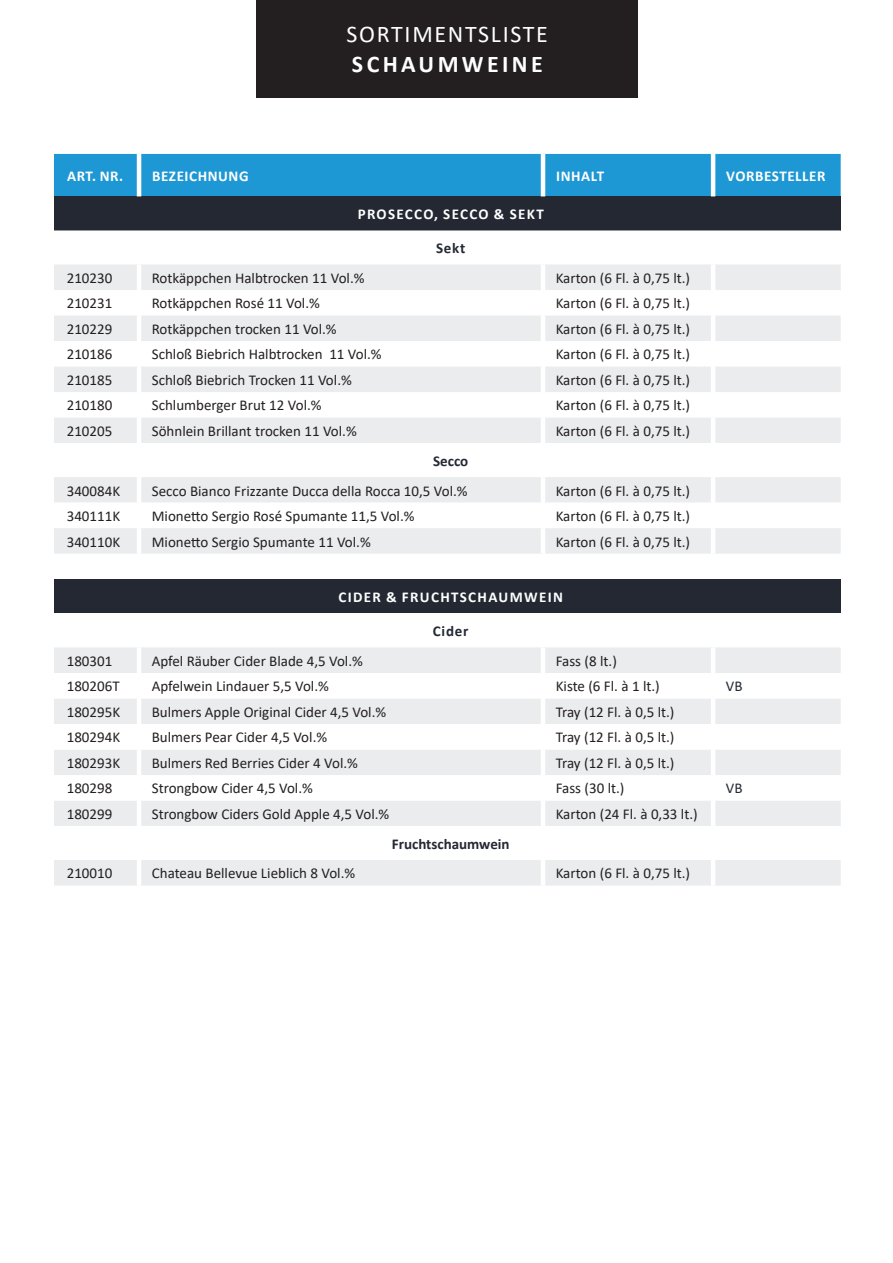
<style>
.page{position:relative;width:893px;height:1263px;background:#fff}
.page>*{position:absolute;margin:0;border:0;box-sizing:border-box;transform-origin:0 0}
.t1{font:24px "Calibri";letter-spacing:.07em;color:#fff}
.t2{font:700 24px "Calibri";letter-spacing:.14em;color:#fff}
.Absatzformat_1{font:15px "Calibri";color:#231f20}
.t3{font:700 15px "Calibri";letter-spacing:.075em;color:#fff}
.t4{font:700 15px "Calibri";color:#232833}
.t5{font:700 15px "Calibri";letter-spacing:.04em;color:#fff}
.Absatzformat_1-2{font:15px "Calibri";color:#232833}
</style>
<div class="page">
<div style="left:54px;top:154px;width:787px;height:42px;background:#1e98d5"></div>
<div style="left:54px;top:196px;width:787px;height:34px;background:#232833"></div>
<svg style="left:54px;top:230px;width:787px;height:1px"></svg>
<svg style="left:54px;top:265px;width:787px;height:178px;fill:#ebecee"></svg>
<hr style="left:137px;top:154px;width:4px;height:42px;background:#fff">
<hr style="left:541px;top:154px;width:4px;height:42px;background:#fff">
<hr style="left:711px;top:154px;width:4px;height:42px;background:#fff">
<hr style="left:137px;top:264px;width:4px;height:26px;background:#fff">
<hr style="left:541px;top:264px;width:4px;height:26px;background:#fff">
<hr style="left:711px;top:264px;width:4px;height:26px;background:#fff">
<hr style="left:137px;top:290px;width:4px;height:25px;background:#fff">
<hr style="left:541px;top:290px;width:4px;height:25px;background:#fff">
<hr style="left:711px;top:290px;width:4px;height:25px;background:#fff">
<hr style="left:137px;top:315px;width:4px;height:26px;background:#fff">
<hr style="left:541px;top:315px;width:4px;height:26px;background:#fff">
<hr style="left:711px;top:315px;width:4px;height:26px;background:#fff">
<hr style="left:137px;top:341px;width:4px;height:26px;background:#fff">
<hr style="left:541px;top:341px;width:4px;height:26px;background:#fff">
<hr style="left:711px;top:341px;width:4px;height:26px;background:#fff">
<hr style="left:137px;top:367px;width:4px;height:25px;background:#fff">
<hr style="left:541px;top:367px;width:4px;height:25px;background:#fff">
<hr style="left:711px;top:367px;width:4px;height:25px;background:#fff">
<hr style="left:137px;top:392px;width:4px;height:26px;background:#fff">
<hr style="left:541px;top:392px;width:4px;height:26px;background:#fff">
<hr style="left:711px;top:392px;width:4px;height:26px;background:#fff">
<hr style="left:137px;top:418px;width:4px;height:25px;background:#fff">
<hr style="left:541px;top:418px;width:4px;height:25px;background:#fff">
<hr style="left:711px;top:418px;width:4px;height:25px;background:#fff">
<div style="left:257px;top:0;width:381px;height:98px;background:#231f20"></div>
<div style="left:54px;top:579px;width:787px;height:34px;background:#232833"></div>
<div style="left:54px;top:647px;width:787px;height:179px;background:#ebecee"></div>
<svg style="left:54px;top:673px;width:787px;height:127px"></svg>
<hr style="left:137px;top:647px;width:4px;height:26px;background:#fff">
<hr style="left:541px;top:647px;width:4px;height:26px;background:#fff">
<hr style="left:711px;top:647px;width:4px;height:26px;background:#fff">
<hr style="left:137px;top:673px;width:4px;height:25px;background:#fff">
<hr style="left:541px;top:673px;width:4px;height:25px;background:#fff">
<hr style="left:711px;top:673px;width:4px;height:25px;background:#fff">
<hr style="left:137px;top:698px;width:4px;height:26px;background:#fff">
<hr style="left:541px;top:698px;width:4px;height:26px;background:#fff">
<hr style="left:711px;top:698px;width:4px;height:26px;background:#fff">
<hr style="left:137px;top:724px;width:4px;height:25px;background:#fff">
<hr style="left:541px;top:724px;width:4px;height:25px;background:#fff">
<hr style="left:711px;top:724px;width:4px;height:25px;background:#fff">
<hr style="left:137px;top:749px;width:4px;height:26px;background:#fff">
<hr style="left:541px;top:749px;width:4px;height:26px;background:#fff">
<hr style="left:711px;top:749px;width:4px;height:26px;background:#fff">
<hr style="left:137px;top:775px;width:4px;height:25px;background:#fff">
<hr style="left:541px;top:775px;width:4px;height:25px;background:#fff">
<hr style="left:711px;top:775px;width:4px;height:25px;background:#fff">
<hr style="left:137px;top:800px;width:4px;height:26px;background:#fff">
<hr style="left:541px;top:800px;width:4px;height:26px;background:#fff">
<hr style="left:711px;top:800px;width:4px;height:26px;background:#fff">
<div style="left:54px;top:860px;width:787px;height:25px;background:#ebecee"></div>
<hr style="left:137px;top:860px;width:4px;height:25px;background:#fff">
<hr style="left:541px;top:860px;width:4px;height:25px;background:#fff">
<hr style="left:711px;top:860px;width:4px;height:25px;background:#fff">
<div style="left:54px;top:477px;width:787px;height:77px;background:#ebecee"></div>
<svg style="left:54px;top:503px;width:787px;height:25px"></svg>
<hr style="left:137px;top:477px;width:4px;height:26px;background:#fff">
<hr style="left:541px;top:477px;width:4px;height:26px;background:#fff">
<hr style="left:711px;top:477px;width:4px;height:26px;background:#fff">
<hr style="left:137px;top:503px;width:4px;height:25px;background:#fff">
<hr style="left:541px;top:503px;width:4px;height:25px;background:#fff">
<hr style="left:711px;top:503px;width:4px;height:25px;background:#fff">
<hr style="left:137px;top:528px;width:4px;height:26px;background:#fff">
<hr style="left:541px;top:528px;width:4px;height:26px;background:#fff">
<hr style="left:711px;top:528px;width:4px;height:26px;background:#fff">
<p class="t1" style="left:347px;top:17px;width:203px">SORTIMENTSLISTE</p>
<p class="t2" style="left:352px;top:47px;width:192px">SCHAUMWEINE</p>
<p class="t3" style="left:67px;top:165px;width:58px">ART. NR.</p>
<p class="t5" style="left:152px;top:165px;width:98px">BEZEICHNUNG</p>
<p class="t3" style="left:556px;top:165px;width:50px">INHALT</p>
<p class="t5" style="left:726px;top:165px;width:101px">VORBESTELLER</p>
<p class="t3" style="left:358px;top:203px;width:188px">PROSECCO, SECCO &amp; SEKT</p>
<p class="t4" style="left:436px;top:238px;width:31px">Sekt</p>
<p class="Absatzformat_1" style="left:67px;top:267px;width:47px">210230</p>
<p class="Absatzformat_1" style="left:152px;top:267px;width:214px">Rotkäppchen Halbtrocken 11 Vol.%</p>
<p class="Absatzformat_1" style="left:556px;top:267px;width:136px">Karton (6 Fl. à 0,75 lt.)</p>
<p class="Absatzformat_1" style="left:67px;top:293px;width:47px">210231</p>
<p class="Absatzformat_1" style="left:152px;top:293px;width:170px">Rotkäppchen Rosé 11 Vol.%</p>
<p class="Absatzformat_1" style="left:556px;top:293px;width:136px">Karton (6 Fl. à 0,75 lt.)</p>
<p class="Absatzformat_1" style="left:67px;top:318px;width:47px">210229</p>
<p class="Absatzformat_1" style="left:152px;top:318px;width:186px">Rotkäppchen trocken 11 Vol.%</p>
<p class="Absatzformat_1" style="left:556px;top:318px;width:136px">Karton (6 Fl. à 0,75 lt.)</p>
<p class="Absatzformat_1" style="left:67px;top:344px;width:47px">210186</p>
<p class="Absatzformat_1" style="left:152px;top:344px;width:231px">Schloß Biebrich Halbtrocken 11 Vol.%</p>
<p class="Absatzformat_1" style="left:556px;top:344px;width:136px">Karton (6 Fl. à 0,75 lt.)</p>
<p class="Absatzformat_1" style="left:67px;top:370px;width:47px">210185</p>
<p class="Absatzformat_1" style="left:152px;top:370px;width:202px">Schloß Biebrich Trocken 11 Vol.%</p>
<p class="Absatzformat_1" style="left:556px;top:370px;width:136px">Karton (6 Fl. à 0,75 lt.)</p>
<p class="Absatzformat_1" style="left:67px;top:395px;width:47px">210180</p>
<p class="Absatzformat_1" style="left:152px;top:395px;width:171px">Schlumberger Brut 12 Vol.%</p>
<p class="Absatzformat_1" style="left:556px;top:395px;width:136px">Karton (6 Fl. à 0,75 lt.)</p>
<p class="Absatzformat_1" style="left:67px;top:421px;width:47px">210205</p>
<p class="Absatzformat_1" style="left:152px;top:421px;width:206px">Söhnlein Brillant trocken 11 Vol.%</p>
<p class="Absatzformat_1" style="left:556px;top:421px;width:136px">Karton (6 Fl. à 0,75 lt.)</p>
<p class="t4" style="left:433px;top:450px;width:37px">Secco</p>
<p class="Absatzformat_1" style="left:67px;top:480px;width:55px">340084K</p>
<p class="Absatzformat_1" style="left:152px;top:480px;width:317px">Secco Bianco Frizzante Ducca della Rocca 10,5 Vol.%</p>
<p class="Absatzformat_1" style="left:556px;top:480px;width:136px">Karton (6 Fl. à 0,75 lt.)</p>
<p class="Absatzformat_1" style="left:67px;top:506px;width:55px">340111K</p>
<p class="Absatzformat_1" style="left:152px;top:506px;width:264px">Mionetto Sergio Rosé Spumante 11,5 Vol.%</p>
<p class="Absatzformat_1" style="left:556px;top:506px;width:136px">Karton (6 Fl. à 0,75 lt.)</p>
<p class="Absatzformat_1" style="left:67px;top:531px;width:55px">340110K</p>
<p class="Absatzformat_1" style="left:152px;top:531px;width:220px">Mionetto Sergio Spumante 11 Vol.%</p>
<p class="Absatzformat_1" style="left:556px;top:531px;width:136px">Karton (6 Fl. à 0,75 lt.)</p>
<p class="t3" style="left:338px;top:586px;width:226px">CIDER &amp; FRUCHTSCHAUMWEIN</p>
<p class="t4" style="left:433px;top:620px;width:37px">Cider</p>
<p class="Absatzformat_1" style="left:67px;top:650px;width:47px">180301</p>
<p class="Absatzformat_1" style="left:152px;top:650px;width:213px">Apfel Räuber Cider Blade 4,5 Vol.%</p>
<p class="Absatzformat_1" style="left:556px;top:650px;width:63px">Fass (8 lt.)</p>
<p class="Absatzformat_1" style="left:67px;top:676px;width:54px">180206T</p>
<p class="Absatzformat_1" style="left:152px;top:676px;width:179px">Apfelwein Lindauer 5,5 Vol.%</p>
<p class="Absatzformat_1" style="left:556px;top:676px;width:106px">Kiste (6 Fl. à 1 lt.)</p>
<p class="Absatzformat_1-2" style="left:726px;top:676px;width:18px">VB</p>
<p class="Absatzformat_1" style="left:67px;top:701px;width:55px">180295K</p>
<p class="Absatzformat_1" style="left:152px;top:701px;width:236px">Bulmers Apple Original Cider 4,5 Vol.%</p>
<p class="Absatzformat_1" style="left:556px;top:701px;width:120px">Tray (12 Fl. à 0,5 lt.)</p>
<p class="Absatzformat_1" style="left:67px;top:727px;width:55px">180294K</p>
<p class="Absatzformat_1" style="left:152px;top:727px;width:177px">Bulmers Pear Cider 4,5 Vol.%</p>
<p class="Absatzformat_1" style="left:556px;top:727px;width:120px">Tray (12 Fl. à 0,5 lt.)</p>
<p class="Absatzformat_1" style="left:67px;top:752px;width:55px">180293K</p>
<p class="Absatzformat_1" style="left:152px;top:752px;width:208px">Bulmers Red Berries Cider 4 Vol.%</p>
<p class="Absatzformat_1" style="left:556px;top:752px;width:120px">Tray (12 Fl. à 0,5 lt.)</p>
<p class="Absatzformat_1" style="left:67px;top:778px;width:47px">180298</p>
<p class="Absatzformat_1" style="left:152px;top:778px;width:163px">Strongbow Cider 4,5 Vol.%</p>
<p class="Absatzformat_1" style="left:556px;top:778px;width:70px">Fass (30 lt.)</p>
<p class="Absatzformat_1-2" style="left:726px;top:778px;width:18px">VB</p>
<p class="Absatzformat_1" style="left:67px;top:803px;width:47px">180299</p>
<p class="Absatzformat_1" style="left:152px;top:803px;width:239px">Strongbow Ciders Gold Apple 4,5 Vol.%</p>
<p class="Absatzformat_1" style="left:556px;top:803px;width:143px">Karton (24 Fl. à 0,33 lt.)</p>
<p class="t4" style="left:392px;top:833px;width:119px">Fruchtschaumwein</p>
<p class="Absatzformat_1" style="left:67px;top:863px;width:47px">210010</p>
<p class="Absatzformat_1" style="left:152px;top:863px;width:205px">Chateau Bellevue Lieblich 8 Vol.%</p>
<p class="Absatzformat_1" style="left:556px;top:863px;width:136px">Karton (6 Fl. à 0,75 lt.)</p>
</div>
